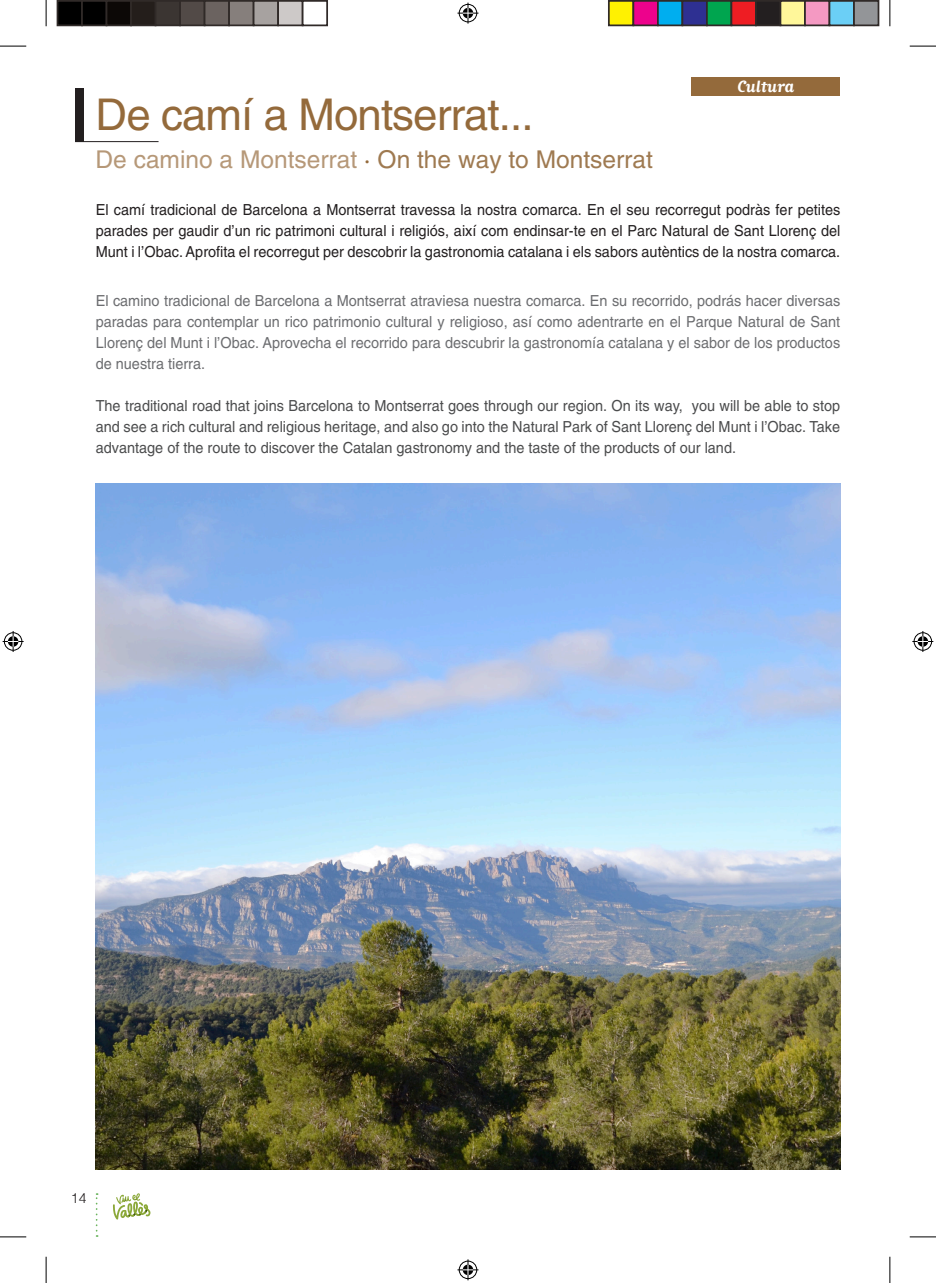
<style>
.page{position:relative;width:936px;height:1283px;background:#fff}
.page>*{position:absolute;margin:0;border:0;box-sizing:border-box;transform-origin:0 0}
.t1{font:43.75px "Helvetica";letter-spacing:-.02em;color:#946a3b}
.t2{font:24.5px "Helvetica";color:#9f7a51}
.t3{font:700 19.25px "Matrix Script";color:#fff}
.t4{font:15.22px/21px "Helvetica";color:#6c6d70;text-align:justify;scale:.95 1}
.t5{font:15.22px/21px "Helvetica";color:#231f20;text-align:justify;scale:.95 1}
.t6{font:15.22px/21px "Helvetica";color:#4b4c4d;text-align:justify;scale:.95 1}
.t7{font:300 14px "Helvetica";color:#231f20}
.s1{color:#b69878}
.s2{color:#946a3b}
</style>
<div class="page">
<svg style="left:96px;top:1193px;width:2px;height:44px"></svg>
<svg style="left:113px;top:1193px;width:38px;height:26px"></svg>
<div style="left:75px;top:88px;width:8px;height:54px;background:#231f20"></div>
<hr style="left:75px;top:141px;width:83px;height:1px;background:#231f20">
<img style="left:96px;top:483px;width:744px;height:687px">
<div style="left:691px;top:77px;width:149px;height:19px;background:#946a3b"></div>
<svg style="left:0;top:46px;width:26px;height:1px"></svg>
<svg style="left:909px;top:46px;width:26px;height:1px"></svg>
<svg style="left:0;top:1236px;width:26px;height:1px"></svg>
<svg style="left:909px;top:1236px;width:26px;height:1px"></svg>
<svg style="left:46px;top:0;width:1px;height:26px"></svg>
<svg style="left:46px;top:1256px;width:1px;height:27px"></svg>
<svg style="left:889px;top:0;width:1px;height:26px"></svg>
<svg style="left:889px;top:1256px;width:1px;height:27px"></svg>
<svg style="left:457px;top:3px;width:21px;height:21px"></svg>
<svg style="left:457px;top:1259px;width:21px;height:21px"></svg>
<svg style="left:3px;top:631px;width:21px;height:21px"></svg>
<svg style="left:912px;top:631px;width:21px;height:21px"></svg>
<div style="left:57px;top:1px;width:25px;height:24px;background:#000"></div>
<div style="left:57px;top:0;width:26px;height:26px;border:2px solid #302a28"></div>
<div style="left:82px;top:1px;width:24px;height:24px;background:#000"></div>
<div style="left:81px;top:0;width:26px;height:26px;border:2px solid #302a28"></div>
<div style="left:106px;top:1px;width:25px;height:24px;background:#0c0806"></div>
<div style="left:106px;top:0;width:26px;height:26px;border:2px solid #302a28"></div>
<div style="left:131px;top:1px;width:24px;height:24px;background:#241e1b"></div>
<div style="left:130px;top:0;width:26px;height:26px;border:2px solid #302a28"></div>
<div style="left:155px;top:1px;width:25px;height:24px;background:#3b3532"></div>
<div style="left:155px;top:0;width:26px;height:26px;border:2px solid #302a28"></div>
<div style="left:180px;top:1px;width:24px;height:24px;background:#524a47"></div>
<div style="left:179px;top:0;width:26px;height:26px;border:2px solid #302a28"></div>
<div style="left:204px;top:1px;width:25px;height:24px;background:#6b6360"></div>
<div style="left:204px;top:0;width:26px;height:26px;border:2px solid #302a28"></div>
<div style="left:229px;top:1px;width:24px;height:24px;background:#867f7c"></div>
<div style="left:228px;top:0;width:26px;height:26px;border:2px solid #302a28"></div>
<div style="left:253px;top:1px;width:25px;height:24px;background:#a7a2a0"></div>
<div style="left:253px;top:0;width:26px;height:26px;border:2px solid #302a28"></div>
<div style="left:278px;top:1px;width:24px;height:24px;background:#cdc9c8"></div>
<div style="left:277px;top:0;width:26px;height:26px;border:2px solid #302a28"></div>
<div style="left:302px;top:0;width:26px;height:26px;border:2px solid #302a28"></div>
<div style="left:609px;top:1px;width:24px;height:24px;background:#fff101"></div>
<div style="left:608px;top:0;width:26px;height:26px;border:2px solid #302a28"></div>
<div style="left:633px;top:1px;width:25px;height:24px;background:#ed028c"></div>
<div style="left:632px;top:0;width:26px;height:26px;border:2px solid #302a28"></div>
<div style="left:658px;top:1px;width:24px;height:24px;background:#00aeef"></div>
<div style="left:657px;top:0;width:26px;height:26px;border:2px solid #302a28"></div>
<div style="left:682px;top:1px;width:25px;height:24px;background:#2e3092"></div>
<div style="left:681px;top:0;width:26px;height:26px;border:2px solid #302a28"></div>
<div style="left:707px;top:1px;width:24px;height:24px;background:#00a54f"></div>
<div style="left:706px;top:0;width:26px;height:26px;border:2px solid #302a28"></div>
<div style="left:731px;top:1px;width:25px;height:24px;background:#ee1d23"></div>
<div style="left:730px;top:0;width:26px;height:26px;border:2px solid #302a28"></div>
<div style="left:756px;top:1px;width:24px;height:24px;background:#231f20"></div>
<div style="left:755px;top:0;width:26px;height:26px;border:2px solid #302a28"></div>
<div style="left:780px;top:1px;width:25px;height:24px;background:#fff79a"></div>
<div style="left:779px;top:0;width:26px;height:26px;border:2px solid #302a28"></div>
<div style="left:805px;top:1px;width:24px;height:24px;background:#f499c2"></div>
<div style="left:804px;top:0;width:26px;height:26px;border:2px solid #302a28"></div>
<div style="left:829px;top:1px;width:25px;height:24px;background:#6bcff6"></div>
<div style="left:828px;top:0;width:26px;height:26px;border:2px solid #302a28"></div>
<div style="left:854px;top:1px;width:24px;height:24px;background:#939598"></div>
<div style="left:853px;top:0;width:26px;height:26px;border:2px solid #302a28"></div>
<h1 class="t1" style="left:96px;top:89px;width:439px">De camí a Montserrat...</h1>
<h2 class="t2" style="left:96px;top:145px;width:558px"><span class="s1">De camino a Montserrat</span> <span class="s2">·</span> On the way to Montserrat</h2>
<p class="t3" style="left:737px;top:77px;width:59px">Cultura</p>
<p class="t5" style="left:96px;top:199px;width:785px">El camí tradicional de Barcelona a Montserrat travessa la nostra comarca. En el seu recorregut podràs fer petites parades per gaudir d’un ric patrimoni cultural i religiós, així com endinsar-te en el Parc Natural de Sant Llorenç del Munt i l’Obac. Aprofita el recorregut per descobrir la gastronomia catalana i els sabors autèntics de la nostra comarca.</p>
<p class="t4" style="left:96px;top:290px;width:785px">El camino tradicional de Barcelona a Montserrat atraviesa nuestra comarca. En su recorrido, podrás hacer diversas paradas para contemplar un rico patrimonio cultural y religioso, así como adentrarte en el Parque Natural de Sant Llorenç del Munt i l’Obac. Aprovecha el recorrido para descubrir la gastronomía catalana y el sabor de los productos de nuestra tierra.</p>
<p class="t6" style="left:96px;top:395px;width:785px">The traditional road that joins Barcelona to Montserrat goes through our region. On its way, you will be able to stop and see a rich cultural and religious heritage, and also go into the Natural Park of Sant Llorenç del Munt i l’Obac. Take advantage of the route to discover the Catalan gastronomy and the taste of the products of our land.</p>
<p class="t7" style="left:71px;top:1186px;width:17px">14</p>
</div>
